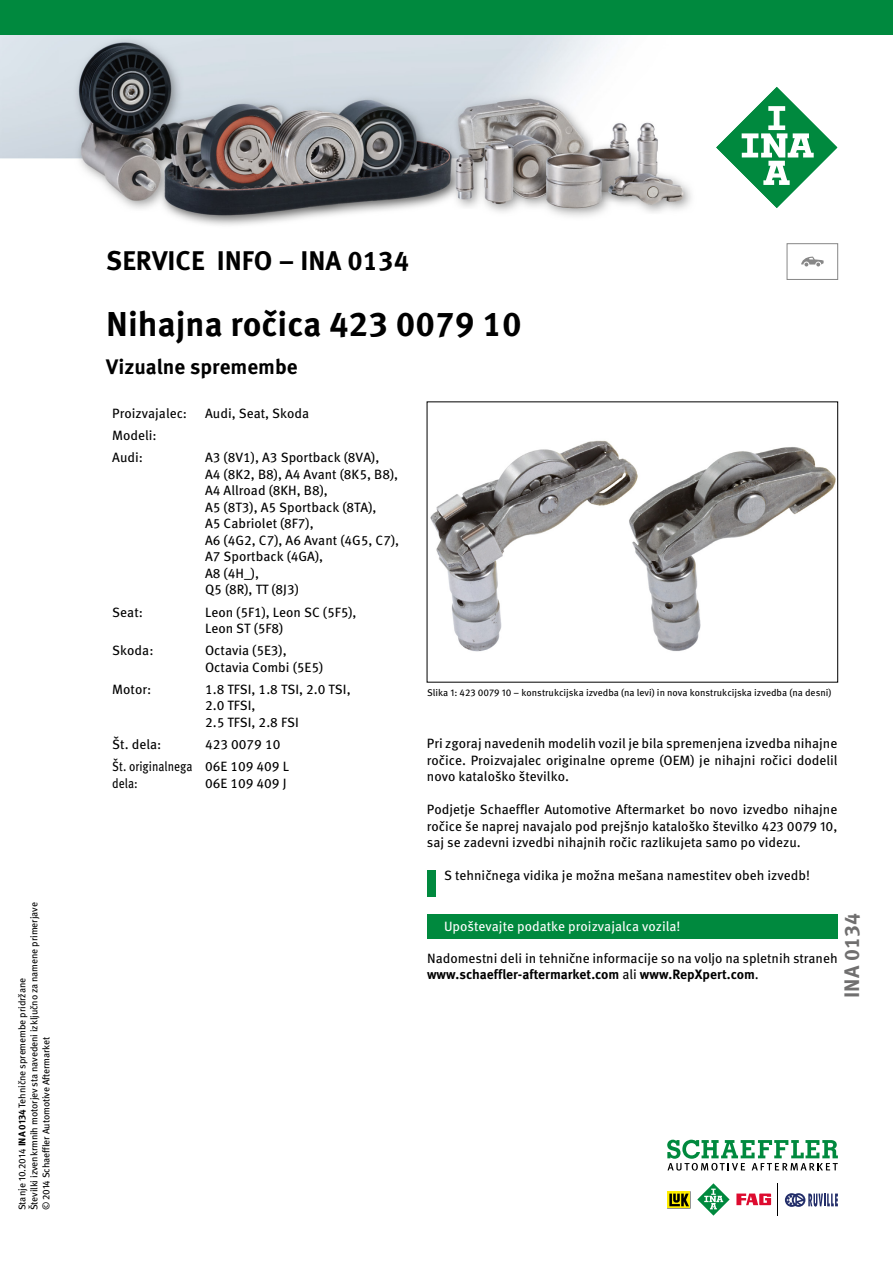
<style>
.page{position:relative;width:893px;height:1263px;background:#fff}
.page>*{position:absolute;margin:0;border:0;box-sizing:border-box;transform-origin:0 0}
.t1{font:700 34.5px "Meta Pro";color:#000}
.t2{font:700 27px "Meta Pro";color:#000}
.t3{font:700 21px "Meta Pro";color:#000}
.t4{font:700 21px "Meta Pro";color:#706f6f}
.t5{font:13.5px/16.5px "Meta Pro";color:#000}
.t6{font:13.5px "Meta Pro";color:#fff}
.t7{font:13.5px/16.5px "Meta Pro";color:#000;scale:.86 1}
.t8{font:9.75px/12px "Meta Pro";letter-spacing:-.01em;color:#000}
.s1{font-weight:700}
</style>
<div class="page">
<div style="left:427px;top:870px;width:9px;height:27px;background:#00893e"></div>
<img style="left:430px;top:440px;width:406px;height:212px">
<div style="left:427px;top:914px;width:411px;height:24px;background:#00893e"></div>
<div style="left:787px;top:243px;width:51px;height:37px;border:1px solid #878787"></div>
<svg style="left:801px;top:257px;width:23px;height:9px"></svg>
<img style="left:0;top:34px;width:893px;height:191px">
<svg style="left:715px;top:85px;width:124px;height:124px"></svg>
<div style="left:0;top:0;width:893px;height:34px;background:#00893e"></div>
<svg style="left:667px;top:1191px;width:23px;height:18px"></svg>
<svg style="left:697px;top:1183px;width:33px;height:32px"></svg>
<svg style="left:736px;top:1193px;width:35px;height:12px"></svg>
<hr style="left:778px;top:1183px;width:1px;height:32px;background:#000">
<svg style="left:785px;top:1193px;width:53px;height:14px"></svg>
<svg style="left:667px;top:1140px;width:171px;height:30px"></svg>
<h2 class="t2" style="left:106px;top:239px;width:304px">SERVICE INFO – INA 0134</h2>
<h1 class="t1" style="left:106px;top:297px;width:417px">Nihajna ročica 423 0079 10</h1>
<h3 class="t3" style="left:106px;top:350px;width:193px">Vizualne spremembe</h3>
<p class="t5" style="left:112px;top:404px;width:76px">Proizvajalec:</p>
<p class="t5" style="left:205px;top:404px;width:106px">Audi, Seat, Skoda</p>
<p class="t5" style="left:112px;top:423px;width:46px;line-height:22.2px">Modeli:<br>Audi:</p>
<p class="t5" style="left:205px;top:449px;width:196px">A3 (8V1), A3 Sportback (8VA),<br>A4 (8K2, B8), A4 Avant (8K5, B8),<br>A4 Allroad (8KH, B8),<br>A5 (8T3), A5 Sportback (8TA),<br>A5 Cabriolet (8F7),<br>A6 (4G2, C7), A6 Avant (4G5, C7),<br>A7 Sportback (4GA),<br>A8 (4H_),<br>Q5 (8R), TT (8J3)</p>
<p class="t5" style="left:112px;top:603px;width:32px">Seat:</p>
<p class="t5" style="left:205px;top:603px;width:153px">Leon (5F1), Leon SC (5F5),<br>Leon ST (5F8)</p>
<p class="t5" style="left:112px;top:641px;width:43px">Skoda:</p>
<p class="t5" style="left:205px;top:641px;width:120px">Octavia (5E3),<br>Octavia Combi (5E5)</p>
<p class="t5" style="left:112px;top:680px;width:40px">Motor:</p>
<p class="t5" style="left:205px;top:680px;width:147px">1.8 TFSI, 1.8 TSI, 2.0 TSI,<br>2.0 TFSI,<br>2.5 TFSI, 2.8 FSI</p>
<p class="t5" style="left:112px;top:735px;width:51px">Št. dela:</p>
<p class="t5" style="left:205px;top:735px;width:77px">423 0079 10</p>
<p class="t7" style="left:112px;top:757px;width:95px">Št. originalnega dela:</p>
<p class="t5" style="left:205px;top:757px;width:85px">06E 109 409 L<br>06E 109 409 J</p>
<p class="t8" style="left:427px;top:686px;width:406px">Slika 1: 423 0079 10 – konstrukcijska izvedba (na levi) in nova konstrukcijska izvedba (na desni)</p>
<p class="t5" style="left:427px;top:734px;width:412px;text-align:justify">Pri zgoraj navedenih modelih vozil je bila spremenjena izvedba nihajne ročice. Proizvajalec originalne opreme (OEM) je nihajni ročici dodelil novo kataloško številko.</p>
<p class="t5" style="left:427px;top:800px;width:412px;text-align:justify">Podjetje Schaeffler Automotive Aftermarket bo novo izvedbo nihajne ročice še naprej navajalo pod prejšnjo kataloško številko 423 0079 10, saj se zadevni izvedbi nihajnih ročic razlikujeta samo po videzu.</p>
<p class="t5" style="left:444px;top:866px;width:367px">S tehničnega vidika je možna mešana namestitev obeh izvedb!</p>
<p class="t8" style="left:15px;top:1210px;width:309px;rotate:-90deg">Stanje 10.2014 <span class="s1">INA 0134</span> Tehnične spremembe pridržane<br>Številki izvenkrmnih motorjev sta navedeni izključno za namene primerjave © 2014 Schaeffler Automotive Aftermarket</p>
<h3 class="t4" style="left:835px;top:998px;width:86px;rotate:-90deg">INA 0134</h3>
<p class="t6" style="left:444px;top:916px;width:238px">Upoštevajte podatke proizvajalca vozila!</p>
<p class="t5" style="left:427px;top:949px;width:412px">Nadomestni deli in tehnične informacije so na voljo na spletnih straneh <span class="s1">www.schaeffler-aftermarket.com</span> ali <span class="s1">www.RepXpert.com</span>.</p>
</div>
